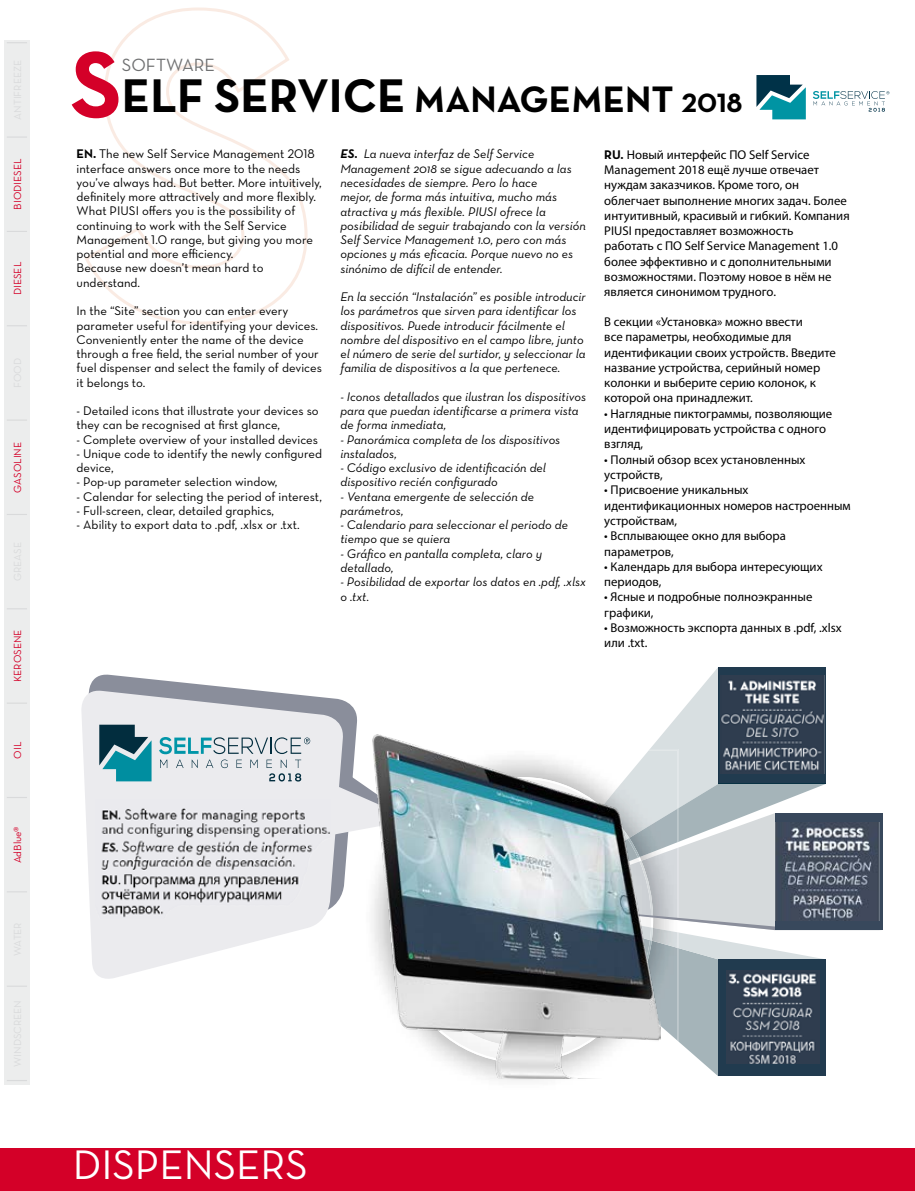
<style>
.page{position:relative;width:915px;height:1191px;background:#fff}
.page>*{position:absolute;margin:0;border:0;box-sizing:border-box;transform-origin:0 0}
.t1{font:48px "Neutraface Text Bold Alt";color:#000}
.t2{font:42px "Neutraface Text Book Alt";color:#fff}
.t3{font:18px "Neutraface Text Book Alt";color:#707172}
.t4{font:italic 12.75px/14.2px "Neutraface Text";color:#000}
.t5{font:12.75px/14.2px "Neutraface Text Book Alt";color:#000}
.t6{font:12.75px/15.3px "Myriad Pro";color:#000}
.t7{font:10.5px "Neutraface Text Book Alt";color:#d40028}
.s1{font-size:96px;color:#d40028}
.s2{font-size:37.5px}
.s3{font-size:27px}
.s4{font-family:"Neutraface Text Bold Alt"}
.s5{font-family:"Neutraface Text Bold Italic Alt";font-style:normal}
</style>
<div class="page">
<div style="left:0;top:1148px;width:914px;height:43px;background:#d40028"></div>
<div style="left:4px;top:40px;width:26px;height:1044px;background:#eceded"></div>
<svg style="left:85px;top:7px;width:223px;height:318px"></svg>
<svg style="left:7px;top:1080px;width:20px;height:1px"></svg>
<svg style="left:7px;top:891px;width:20px;height:1px"></svg>
<svg style="left:7px;top:797px;width:20px;height:1px"></svg>
<svg style="left:7px;top:608px;width:20px;height:1px"></svg>
<svg style="left:7px;top:514px;width:20px;height:1px"></svg>
<hr style="left:7px;top:419px;width:20px;height:2px;background:#d9dadb">
<svg style="left:7px;top:325px;width:20px;height:1px"></svg>
<svg style="left:7px;top:231px;width:20px;height:1px"></svg>
<hr style="left:7px;top:136px;width:20px;height:2px;background:#d9dadb">
<svg style="left:7px;top:42px;width:20px;height:1px"></svg>
<svg style="left:756px;top:75px;width:49px;height:44px"></svg>
<svg style="left:813px;top:91px;width:76px;height:21px"></svg>
<svg style="left:89px;top:674px;width:268px;height:211px"></svg>
<svg style="left:81px;top:688px;width:263px;height:291px;fill:#ebebee"></svg>
<svg style="left:660px;top:667px;width:220px;height:409px"></svg>
<div style="left:774px;top:813px;width:108px;height:117px;background:#38485c"></div>
<div style="left:718px;top:959px;width:107px;height:117px;background:#213b4f"></div>
<svg style="left:99px;top:724px;width:52px;height:57px;background:#3f8391"></svg>
<svg style="left:159px;top:737px;width:151px;height:45px;background:#c9d5db"></svg>
<svg style="left:333px;top:773px;width:39px;height:61px;background:#d9dadf"></svg>
<img style="left:372px;top:734px;width:288px;height:345px">
<img style="left:720px;top:675px;width:104px;height:98px">
<img style="left:775px;top:822px;width:104px;height:98px">
<img style="left:726px;top:970px;width:93px;height:93px">
<img style="left:96px;top:799px;width:234px;height:119px">
<p class="t7" style="left:11px;top:210px;width:52px;rotate:-90deg">BIODIESEL</p>
<p class="t7" style="left:11px;top:295px;width:35px;rotate:-90deg">DIESEL</p>
<p class="t7" style="left:11px;top:492px;width:52px;rotate:-90deg">GASOLINE</p>
<p class="t7" style="left:11px;top:682px;width:54px;rotate:-90deg">KEROSENE</p>
<p class="t7" style="left:11px;top:758px;width:18px;rotate:-90deg">OIL</p>
<p class="t7" style="left:11px;top:863px;width:39px;rotate:-90deg">AdBlue®</p>
<h1 class="t1" style="left:70px;top:65px;width:673px"><span class="s1">S</span>ELF SERVICE <span class="s2">MANAGEMENT</span> <span class="s3">2018</span></h1>
<p class="t5" style="left:77px;top:147px;width:246px"><span class="s4">EN.</span> The new Self Service Management 2018 interface answers once more to the needs you’ve always had. But better. More intuitively, definitely more attractively and more flexibly.<br>What PIUSI offers you is the possibility of continuing to work with the Self Service Management 1.0 range, but giving you more potential and more efficiency.<br>Because new doesn’t mean hard to understand.</p>
<p class="t5" style="left:77px;top:303px;width:247px">In the “Site” section you can enter every parameter useful for identifying your devices.<br>Conveniently enter the name of the device through a free field, the serial number of your fuel dispenser and select the family of devices it belongs to.</p>
<p class="t5" style="left:77px;top:403px;width:243px">- Detailed icons that illustrate your devices so they can be recognised at first glance,</p>
<p class="t5" style="left:77px;top:432px;width:243px">- Complete overview of your installed devices</p>
<p class="t5" style="left:77px;top:446px;width:247px">- Unique code to identify the newly configured device,</p>
<p class="t5" style="left:77px;top:475px;width:202px">- Pop-up parameter selection window,</p>
<p class="t5" style="left:77px;top:489px;width:247px">- Calendar for selecting the period of interest,</p>
<p class="t5" style="left:77px;top:503px;width:199px">- Full-screen, clear, detailed graphics,</p>
<p class="t5" style="left:77px;top:517px;width:224px">- Ability to export data to .pdf, .xlsx or .txt.</p>
<h3 class="t3" style="left:122px;top:54px;width:95px">SOFTWARE</h3>
<p class="t4" style="left:340px;top:147px;width:247px"><span class="s5">ES.</span> La nueva interfaz de Self Service Management 2018 se sigue adecuando a las necesidades de siempre. Pero lo hace<br>mejor, de forma más intuitiva, mucho más atractiva y más flexible. PIUSI ofrece la posibilidad de seguir trabajando con la versión Self Service Management 1.0, pero con más opciones y más eficacia. Porque nuevo no es sinónimo de difícil de entender.</p>
<p class="t4" style="left:340px;top:289px;width:247px">En la sección “Instalación” es posible introducir los parámetros que sirven para identificar los dispositivos. Puede introducir fácilmente el nombre del dispositivo en el campo libre, junto el número de serie del surtidor, y seleccionar la familia de dispositivos a la que pertenece.</p>
<p class="t4" style="left:340px;top:389px;width:247px">- Iconos detallados que ilustran los dispositivos para que puedan identificarse a primera vista de forma inmediata,</p>
<p class="t4" style="left:340px;top:432px;width:221px">- Panorámica completa de los dispositivos instalados,</p>
<p class="t4" style="left:340px;top:460px;width:207px">- Código exclusivo de identificación del dispositivo recién configurado</p>
<p class="t4" style="left:340px;top:489px;width:195px">- Ventana emergente de selección de parámetros,</p>
<p class="t4" style="left:340px;top:517px;width:229px">- Calendario para seleccionar el periodo de tiempo que se quiera</p>
<p class="t4" style="left:340px;top:546px;width:203px">- Gráfico en pantalla completa, claro y detallado,</p>
<p class="t4" style="left:340px;top:574px;width:247px">- Posibilidad de exportar los datos en .pdf, .xlsx o .txt.</p>
<p class="t6" style="left:604px;top:146px;width:247px"><span class="s4">RU.</span> Новый интерфейс ПО Self Service Management 2018 ещё лучше отвечает нуждам заказчиков. Кроме того, он облегчает выполнение многих задач. Более интуитивный, красивый и гибкий. Компания PIUSI предоставляет возможность<br>работать с ПО Self Service Management 1.0 более эффективно и с дополнительными возможностями. Поэтому новое в нём не является синонимом трудного.</p>
<p class="t6" style="left:604px;top:314px;width:233px">В секции «Установка» можно ввести<br>все параметры, необходимые для идентификации своих устройств. Введите название устройства, серийный номер колонки и выберите серию колонок, к которой она принадлежит.</p>
<p class="t6" style="left:604px;top:405px;width:229px">• Наглядные пиктограммы, позволяющие идентифицировать устройства с одного взгляд,</p>
<p class="t6" style="left:604px;top:451px;width:202px">• Полный обзор всех установленных устройств,</p>
<p class="t6" style="left:604px;top:482px;width:248px">• Присвоение уникальных идентификационных номеров настроенным устройствам,</p>
<p class="t6" style="left:604px;top:528px;width:183px">• Всплывающее окно для выбора параметров,</p>
<p class="t6" style="left:604px;top:558px;width:220px">• Календарь для выбора интересующих периодов,</p>
<p class="t6" style="left:604px;top:589px;width:209px">• Ясные и подробные полноэкранные графики,</p>
<p class="t6" style="left:604px;top:620px;width:239px">• Возможность экспорта данных в .pdf, .xlsx или .txt.</p>
<h2 class="t2" style="left:73px;top:1138px;width:236px">DISPENSERS</h2>
</div>
